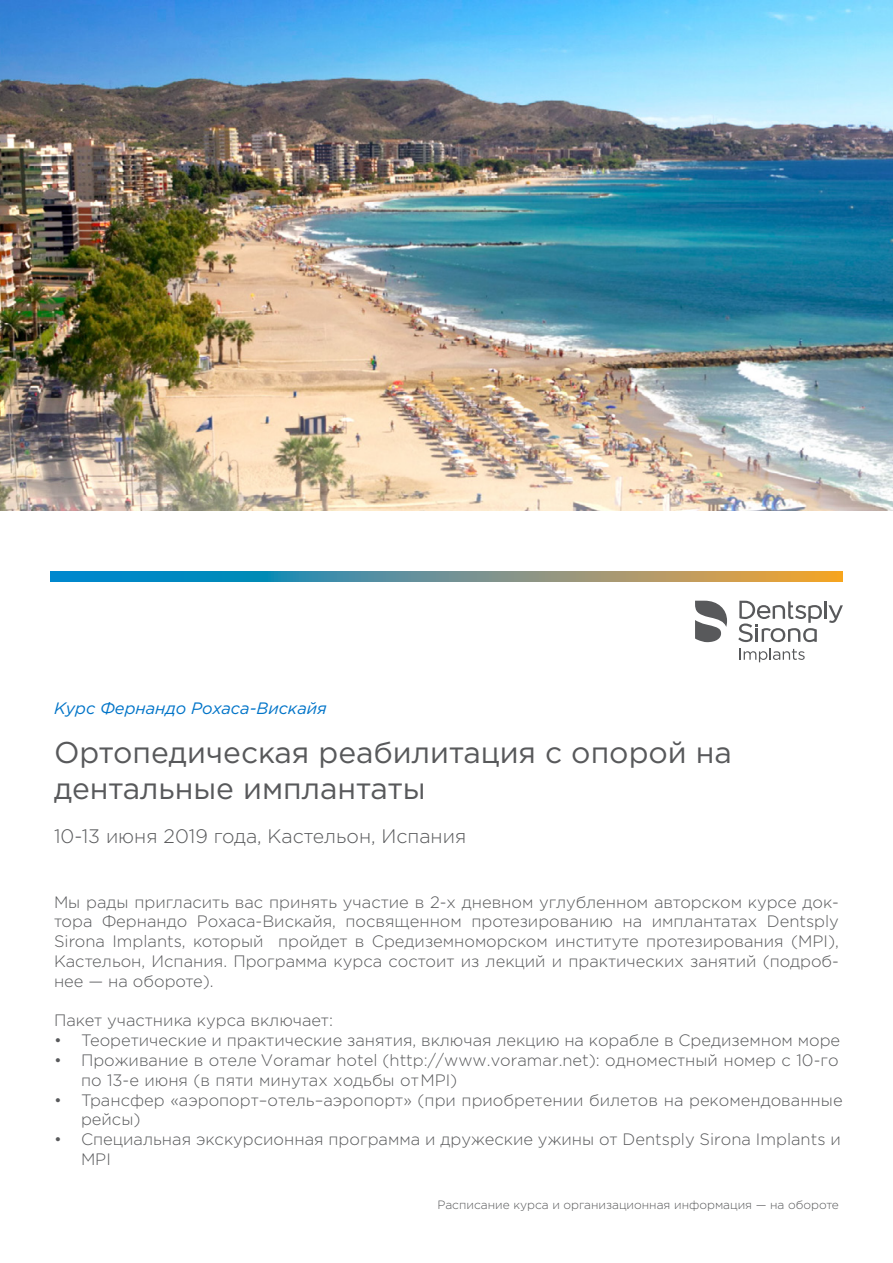
<style>
.page{position:relative;width:893px;height:1263px;background:#fff}
.page>*{position:absolute;margin:0;border:0;box-sizing:border-box;transform-origin:0 0}
.t1{font:30px/36px "Gotham Pro";color:#58595b}
.t2{font:300 19.5px "Gotham Pro";color:#58595b}
.t3{font:300 16.5px/19.8px "Gotham Pro";color:#58595b}
.t4{font:italic 16.5px "Gotham Pro";color:#0074c8}
.t5{font:300 12px "Gotham Pro";color:#58595b}
</style>
<div class="page">
<svg style="left:738px;top:601px;width:105px;height:41px"></svg>
<svg style="left:695px;top:601px;width:32px;height:41px"></svg>
<svg style="left:739px;top:648px;width:66px;height:14px"></svg>
<svg style="left:50px;top:571px;width:793px;height:10px;background:#69938d"></svg>
<img style="left:0;top:0;width:893px;height:510px">
<p class="t4" style="left:54px;top:699px;width:274px">Курс Фернандо Рохаса-Вискайя</p>
<h1 class="t1" style="left:54px;top:734px;width:679px">Ортопедическая реабилитация с опорой на дентальные имплантаты</h1>
<p class="t2" style="left:54px;top:825px;width:414px">10-13 июня 2019 года, Кастельон, Испания</p>
<p class="t3" style="left:54px;top:892px;width:786px;text-align:justify">Мы рады пригласить вас принять участие в 2-х дневном углубленном авторском курсе док&shy;тора Фернандо Рохаса-Вискайя, посвященном протезированию на имплантатах Dentsply Sirona Implants, который пройдет в Средиземноморском институте протезирования (MPI), Кастельон, Испания. Программа курса состоит из лекций и практических занятий (подроб&shy;нее — на обороте).</p>
<p class="t3" style="left:54px;top:1011px;width:280px">Пакет участника курса включает:</p>
<p class="t3" style="left:54px;top:1030px;width:788px">• Теоретические и практические занятия, включая лекцию на корабле в Средиземном море</p>
<p class="t3" style="left:81px;top:1050px;width:759px;text-indent:-27px">• Проживание в отеле Voramar hotel (http://www.voramar.net): одноместный номер с 10-го по 13-е июня (в пяти минутах ходьбы отMPI)</p>
<p class="t3" style="left:81px;top:1090px;width:763px;line-height:19.4px;text-indent:-27px">• Трансфер «аэропорт–отель–аэропорт» (при приобретении билетов на рекомендованные рейсы)</p>
<p class="t3" style="left:81px;top:1130px;width:761px;line-height:19.4px;text-indent:-27px">• Специальная экскурсионная программа и дружеские ужины от Dentsply Sirona Implants и<br>MPI</p>
<p class="t5" style="left:437px;top:1198px;width:403px">Расписание курса и организационная информация — на обороте</p>
</div>
